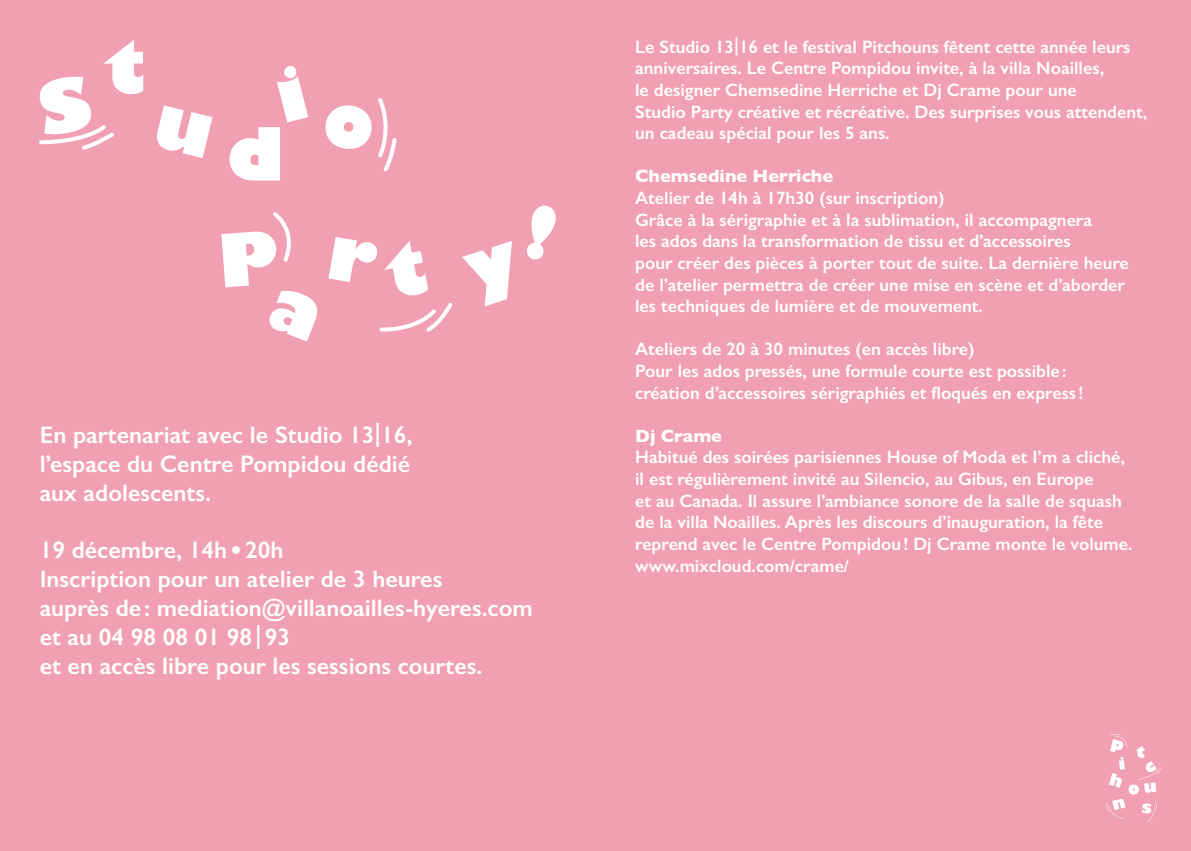
<style>
.page{position:relative;width:1191px;height:851px;background:#fff}
.page>*{position:absolute;margin:0;border:0;box-sizing:border-box;transform-origin:0 0}
.t1{font:600 24px/28.8px "Gill Sans";color:#fff;text-align:justify}
.t2{font:600 18px/21.6px "Gill Sans";color:#fff}
.t3{font:700 18px "Gill Sans";color:#fff}
.s1{font-weight:700}
</style>
<div class="page">
<div style="left:0;top:0;width:624px;height:850px;background:#f19fb2"></div>
<div style="left:567px;top:0;width:624px;height:850px;background:#f19fb2"></div>
<svg style="left:1106px;top:734px;width:56px;height:88px"></svg>
<svg style="left:39px;top:77px;width:45px;height:18px"></svg>
<svg style="left:104px;top:40px;width:39px;height:54px"></svg>
<svg style="left:277px;top:66px;width:26px;height:29px"></svg>
<svg style="left:290px;top:335px;width:20px;height:6px"></svg>
<svg style="left:462px;top:241px;width:50px;height:65px"></svg>
<svg style="left:526px;top:205px;width:30px;height:55px"></svg>
<svg style="left:39px;top:95px;width:414px;height:240px"></svg>
<h1 class="t1" style="left:40px;top:420px;width:374px">En partenariat avec le Studio 13|16, l’espace du Centre Pompidou dédié aux adolescents.</h1>
<h1 class="t1" style="left:40px;top:535px;width:494px;text-align:left">19 décembre, 14h<span class="s1">•</span>20h<br>Inscription pour un atelier de 3 heures<br>auprès de: mediation@villanoailles-hyeres.com et au 04 98 08 01 98|93<br>et en accès libre pour les sessions courtes.</h1>
<p class="t2" style="left:635px;top:36px;width:513px">Le Studio 13|16 et le festival Pitchouns fêtent cette année leurs anniversaires. Le Centre Pompidou invite, à la villa Noailles,<br>le designer Chemsedine Herriche et Dj Crame pour une<br>Studio Party créative et récréative. Des surprises vous attendent, un cadeau spécial pour les 5 ans.</p>
<p class="t3" style="left:635px;top:162px;width:199px">Chemsedine Herriche</p>
<p class="t2" style="left:635px;top:187px;width:495px">Atelier de 14h à 17h30 (sur inscription)<br>Grâce à la sérigraphie et à la sublimation, il accompagnera<br>les ados dans la transformation de tissu et d’accessoires<br>pour créer des pièces à porter tout de suite. La dernière heure de l’atelier permettra de créer une mise en scène et d’aborder les techniques de lumière et de mouvement.</p>
<p class="t2" style="left:635px;top:338px;width:449px">Ateliers de 20 à 30 minutes (en accès libre)<br>Pour les ados pressés, une formule courte est possible: création d’accessoires sérigraphiés et floqués en express !</p>
<p class="t3" style="left:635px;top:421px;width:88px">Dj Crame</p>
<p class="t2" style="left:635px;top:446px;width:499px">Habitué des soirées parisiennes House of Moda et I’m a cliché, il est régulièrement invité au Silencio, au Gibus, en Europe<br>et au Canada. Il assure l’ambiance sonore de la salle de squash de la villa Noailles. Après les discours d’inauguration, la fête reprend avec le Centre Pompidou! Dj Crame monte le volume. www.mixcloud.com/crame/</p>
</div>
